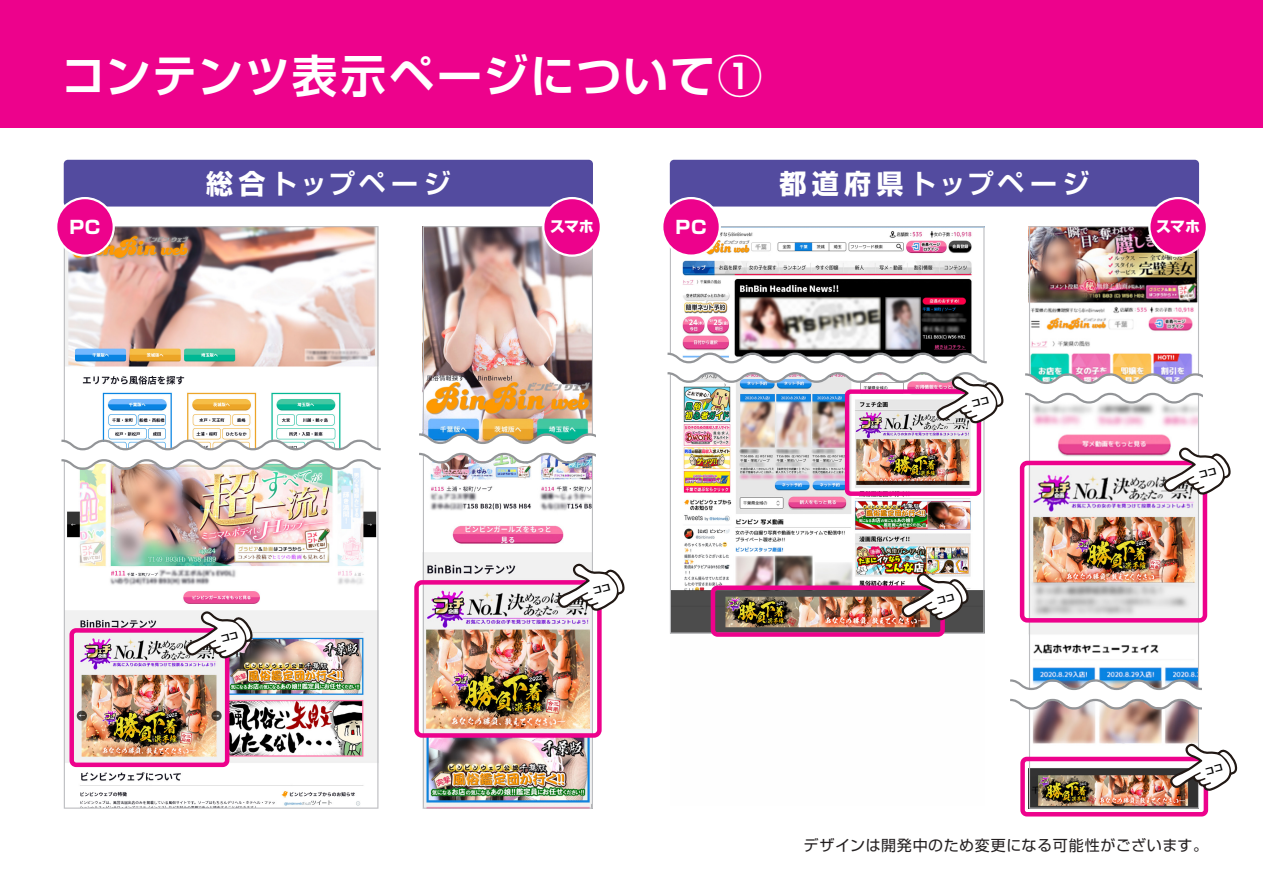
<style>
.page{position:relative;width:1263px;height:893px;background:#fff}
.page>*{position:absolute;margin:0;border:0;box-sizing:border-box;transform-origin:0 0}
.t1{font:700 45px "Shin Go Pro De";letter-spacing:.04em;color:#fff}
.t2{font:700 27px "Shin Go Pro De";letter-spacing:.14em;color:#fff}
.t3{font:800 18px "Shin Go Pro";color:#fff}
.t4{font:15px "Shin Go Pro";letter-spacing:.035em;color:#231f20}
.t5{font:800 15px "Shin Go Pro";letter-spacing:-.04em;color:#fff}
.s1{font-family:"Shin Go Pro"}
</style>
<div class="page">
<div style="left:0;top:0;width:1263px;height:128px;background:#ed028c"></div>
<img style="left:64px;top:226px;width:314px;height:583px">
<img style="left:423px;top:226px;width:170px;height:583px">
<div style="left:69px;top:628px;width:160px;height:139px;border:4px solid #ed028c;border-radius:4px"></div>
<div style="left:414px;top:580px;width:188px;height:158px;border:4px solid #ed028c;border-radius:5px"></div>
<div style="left:64px;top:160px;width:529px;height:47px;background:#534b9f;border-radius:4px"></div>
<div style="left:55px;top:197px;width:60px;height:60px;border:4px solid #fff;border-radius:50%"></div>
<div style="left:57px;top:199px;width:56px;height:55px;background:#ed028c;border-radius:50%"></div>
<div style="left:542px;top:197px;width:60px;height:60px;border:4px solid #fff;border-radius:50%"></div>
<div style="left:544px;top:199px;width:56px;height:55px;background:#ed028c;border-radius:50%"></div>
<img style="left:1029px;top:794px;width:170px;height:15px">
<div style="left:670px;top:160px;width:529px;height:47px;background:#534b9f;border-radius:4px"></div>
<div style="left:1020px;top:757px;width:188px;height:59px;border:4px solid #ed028c;border-radius:4px"></div>
<img style="left:61px;top:417px;width:320px;height:245px">
<img style="left:419px;top:370px;width:206px;height:244px">
<img style="left:665px;top:182px;width:573px;height:612px">
<h1 class="t1" style="left:61px;top:39px;width:703px">コンテンツ表示ページについて①</h1>
<h2 class="t2" style="left:206px;top:162px;width:246px"><span class="s1">総合</span>トップページ</h2>
<h2 class="t2" style="left:779px;top:162px;width:311px"><span class="s1">都道府県</span>トップページ</h2>
<p class="t3" style="left:69px;top:213px;width:33px">PC</p>
<p class="t5" style="left:550px;top:215px;width:45px">スマホ</p>
<p class="t3" style="left:675px;top:213px;width:33px">PC</p>
<p class="t5" style="left:1156px;top:215px;width:45px">スマホ</p>
<p class="t4" style="left:803px;top:833px;width:406px">デザインは開発中のため変更になる可能性がございます。</p>
</div>
